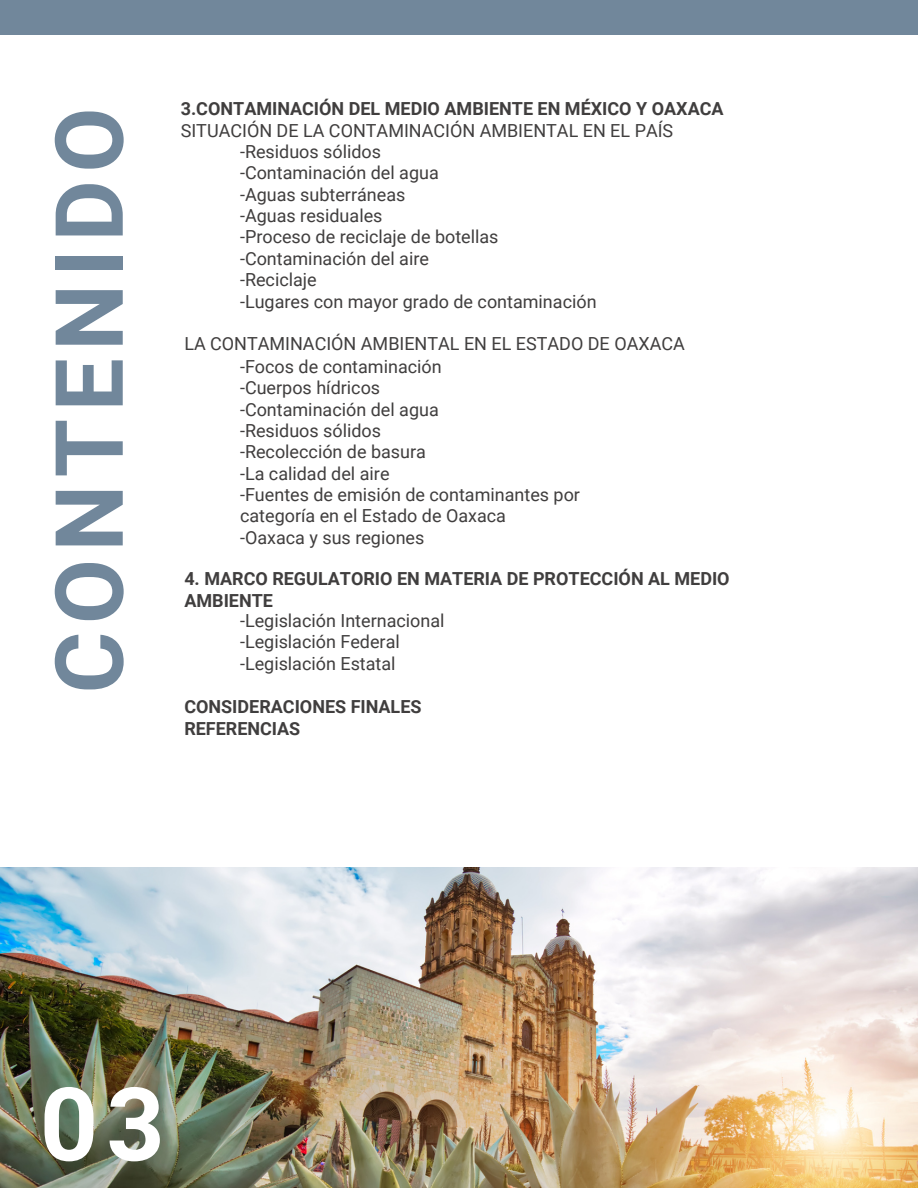
<style>
.page{position:relative;width:918px;height:1188px;background:#fff}
.page>*{position:absolute;margin:0;border:0;box-sizing:border-box;transform-origin:0 0}
.t1{font:700 101.85px "Roboto";color:#fff}
.t2{font:700 94.35px "Roboto";letter-spacing:.08em;color:#71879b}
.t3{font:18px/21.3px "Roboto";color:#403e3e}
.t4{font:700 18px/21.3px "Roboto";color:#403e3e}
</style>
<div class="page">
<div style="left:0;top:0;width:918px;height:34px;background:#71879b"></div>
<img style="left:0;top:868px;width:918px;height:320px">
<h2 class="t2" style="left:35px;top:693px;width:587px;rotate:-90deg">CONTENIDO</h2>
<p class="t4" style="left:181px;top:99px;width:544px">3.CONTAMINACIÓN DEL MEDIO AMBIENTE EN MÉXICO Y OAXACA</p>
<p class="t3" style="left:181px;top:120px;width:494px">SITUACIÓN DE LA CONTAMINACIÓN AMBIENTAL EN EL PAÍS</p>
<p class="t3" style="left:240px;top:141px;width:358px">-Residuos sólidos<br>-Contaminación del agua<br>-Aguas subterráneas<br>-Aguas residuales<br>-Proceso de reciclaje de botellas -Contaminación del aire<br>-Reciclaje<br>-Lugares con mayor grado de contaminación</p>
<p class="t3" style="left:184px;top:333px;width:502px">LA CONTAMINACIÓN AMBIENTAL EN EL ESTADO DE OAXACA</p>
<p class="t3" style="left:240px;top:356px;width:341px">-Focos de contaminación<br>-Cuerpos hídricos<br>-Contaminación del agua<br>-Residuos sólidos<br>-Recolección de basura<br>-La calidad del aire<br>-Fuentes de emisión de contaminantes por categoría en el Estado de Oaxaca<br>-Oaxaca y sus regiones</p>
<p class="t4" style="left:184px;top:568px;width:547px">4. MARCO REGULATORIO EN MATERIA DE PROTECCIÓN AL MEDIO<br>AMBIENTE</p>
<p class="t3" style="left:240px;top:610px;width:206px">-Legislación Internacional -Legislación Federal -Legislación Estatal</p>
<p class="t4" style="left:184px;top:697px;width:239px">CONSIDERACIONES FINALES<br>REFERENCIAS</p>
<h1 class="t1" style="left:40px;top:1066px;width:126px">03</h1>
</div>
